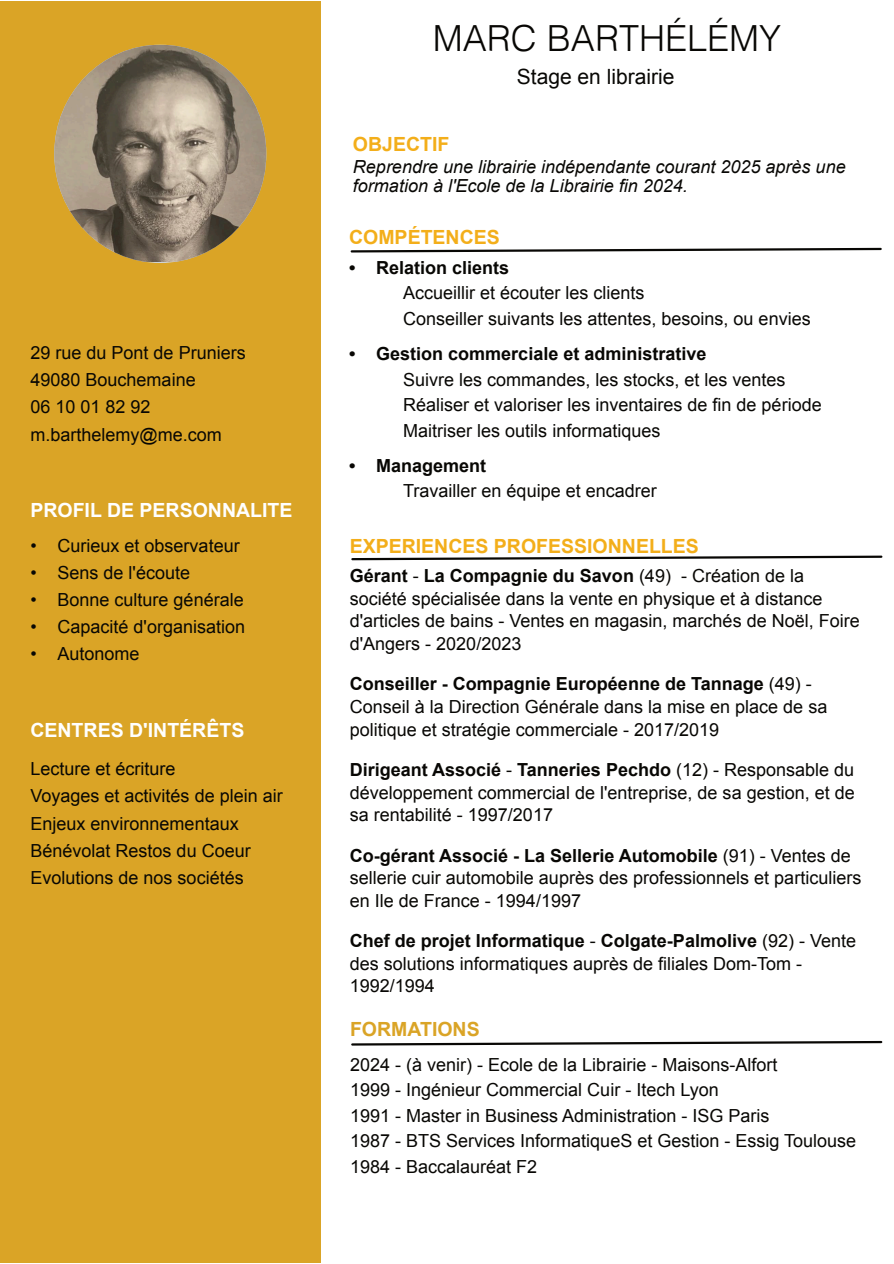
<style>
.page{position:relative;width:894px;height:1264px;background:#fff}
.page>*{position:absolute;margin:0;border:0;box-sizing:border-box;transform-origin:0 0}
.t1{font:300 36px "Helvetica";color:#080704}
.t2{font:21px "Arial";color:#080704}
.t3{font:700 19.5px "Arial";color:#f3ae1a}
.t4{font:700 19.5px "Arial";color:#fff}
.t5{font:700 19.5px "Arial";color:#daa426}
.t6{font:18px/22.5px "Arial";color:#080704}
.t7{font:italic 18px/18.6px "Arial";color:#080704}
.t8{font:700 18px "Arial";color:#080704}
.s1{font-weight:700}
</style>
<div class="page">
<div style="left:0;top:1px;width:320px;height:1260px;background:#daa426"></div>
<img style="left:54px;top:45px;width:212px;height:217px;border-radius:50%">
<svg style="left:350px;top:247px;width:532px;height:6px"></svg>
<svg style="left:351px;top:555px;width:532px;height:6px"></svg>
<svg style="left:351px;top:1040px;width:532px;height:6px"></svg>
<p class="t6" style="left:30px;top:340px;width:217px;line-height:27.3px">29 rue du Pont de Pruniers<br>49080 Bouchemaine<br>06 10 01 82 92 m.barthelemy@me.com</p>
<p class="t4" style="left:30px;top:503px;width:263px">PROFIL DE PERSONNALITE</p>
<p class="t6" style="left:30px;top:535px;width:211px">• Curieux et observateur</p>
<p class="t6" style="left:30px;top:562px;width:161px">• Sens de l'écoute</p>
<p class="t6" style="left:30px;top:589px;width:215px">• Bonne culture générale</p>
<p class="t6" style="left:30px;top:616px;width:216px">• Capacité d'organisation</p>
<p class="t6" style="left:30px;top:643px;width:111px">• Autonome</p>
<p class="t4" style="left:30px;top:722px;width:215px">CENTRES D'INTÉRÊTS</p>
<p class="t6" style="left:30px;top:757px;width:254px;line-height:27px">Lecture et écriture<br>Voyages et activités de plein air<br>Enjeux environnementaux<br>Bénévolat Restos du Coeur<br>Evolutions de nos sociétés</p>
<h1 class="t1" style="left:432px;top:25px;width:349px">MARC BARTHÉLÉMY</h1>
<p class="t3" style="left:353px;top:137px;width:98px">OBJECTIF</p>
<p class="t2" style="left:516px;top:69px;width:159px">Stage en librairie</p>
<p class="t7" style="left:353px;top:159px;width:494px">Reprendre une librairie indépendante courant 2025 après une formation à l'Ecole de la Librairie fin 2024.</p>
<p class="t3" style="left:349px;top:229px;width:152px">COMPÉTENCES</p>
<p class="t8" style="left:349px;top:260px;width:162px">• Relation clients</p>
<p class="t6" style="left:403px;top:282px;width:409px;line-height:25.5px">Accueillir et écouter les clients<br>Conseiller suivants les attentes, besoins, ou envies</p>
<p class="t8" style="left:349px;top:347px;width:359px">• Gestion commerciale et administrative</p>
<p class="t6" style="left:403px;top:368px;width:420px;line-height:25.5px">Suivre les commandes, les stocks, et les ventes<br>Réaliser et valoriser les inventaires de fin de période<br>Maitriser les outils informatiques</p>
<p class="t8" style="left:349px;top:459px;width:139px">• Management</p>
<p class="t6" style="left:403px;top:481px;width:255px">Travailler en équipe et encadrer</p>
<p class="t3" style="left:349px;top:538px;width:350px">EXPERIENCES PROFESSIONNELLES</p>
<p class="t6" style="left:349px;top:566px;width:511px"><span class="s1">Gérant</span> - <span class="s1">La Compagnie du Savon</span> (49) - Création de la société spécialisée dans la vente en physique et à distance d'articles de bains - Ventes en magasin, marchés de Noël, Foire d'Angers - 2020/2023</p>
<p class="t6" style="left:349px;top:674px;width:479px"><span class="s1">Conseiller - Compagnie Européenne de Tannage</span> (49) -<br>Conseil à la Direction Générale dans la mise en place de sa politique et stratégie commerciale - 2017/2019</p>
<p class="t6" style="left:349px;top:760px;width:506px;text-align:justify"><span class="s1">Dirigeant Associé</span> - <span class="s1">Tanneries Pechdo</span> (12) - Responsable du développement commercial de l'entreprise, de sa gestion, et de sa rentabilité - 1997/2017</p>
<p class="t6" style="left:349px;top:845px;width:513px"><span class="s1">Co-gérant Associé - La Sellerie Automobile</span> (91) - Ventes de sellerie cuir automobile auprès des professionnels et particuliers en Ile de France - 1994/1997</p>
<p class="t6" style="left:349px;top:931px;width:508px"><span class="s1">Chef de projet Informatique</span> - <span class="s1">Colgate-Palmolive</span> (92) - Vente des solutions informatiques auprès de filiales Dom-Tom -<br>1992/1994</p>
<p class="t5" style="left:350px;top:1021px;width:131px">FORMATIONS</p>
<p class="t6" style="left:350px;top:1053px;width:507px;line-height:25.5px">2024 - (à venir) - Ecole de la Librairie - Maisons-Alfort<br>1999 - Ingénieur Commercial Cuir - Itech Lyon<br>1991 - Master in Business Administration - ISG Paris<br>1987 - BTS Services InformatiqueS et Gestion - Essig Toulouse 1984 - Baccalauréat F2</p>
</div>
